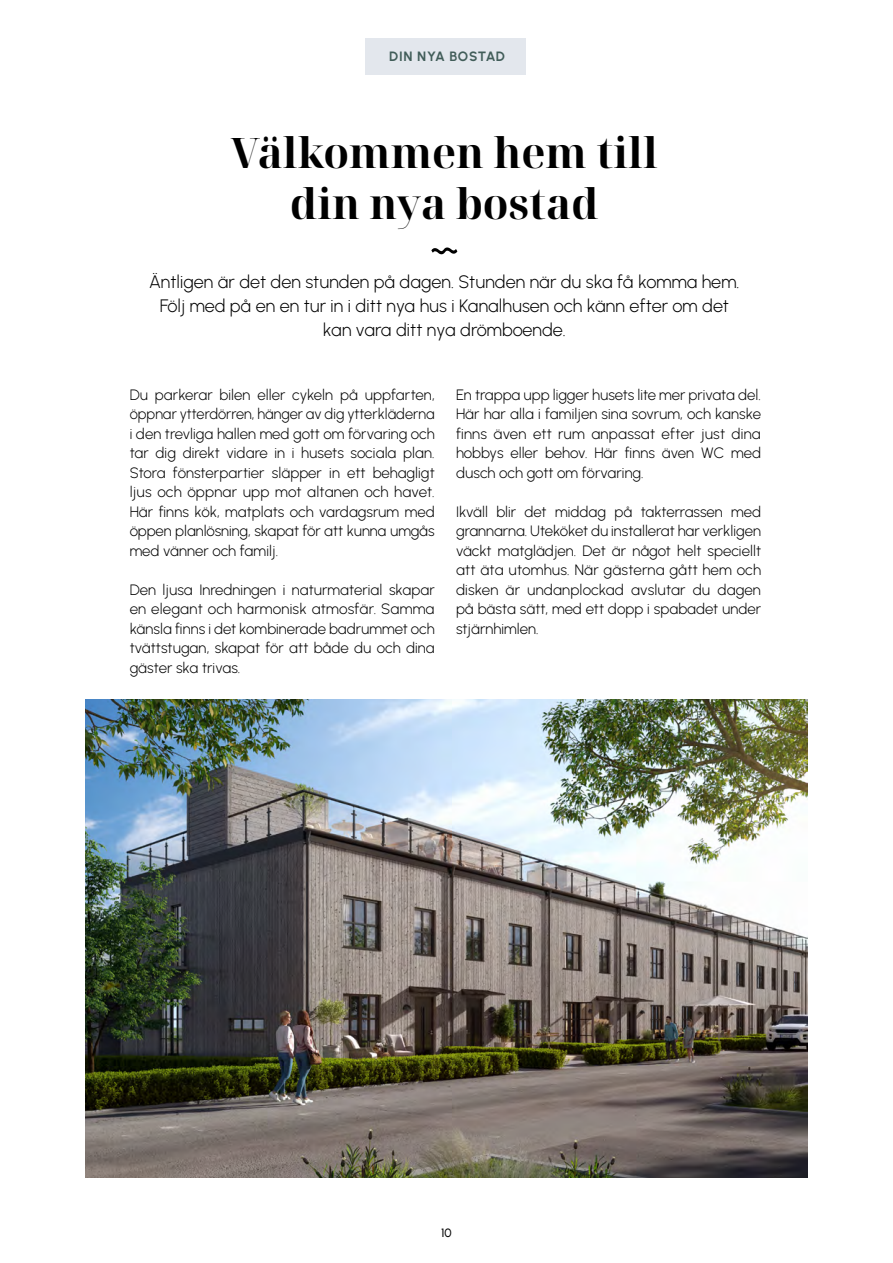
<style>
.page{position:relative;width:893px;height:1263px;background:#fff}
.page>*{position:absolute;margin:0;border:0;box-sizing:border-box;transform-origin:0 0}
.t1{font:700 42px/50.4px "Noto Serif Display";color:#000;text-align:center}
.t2{font:300 18px/24px "Urbanist";color:#000;text-align:center}
.t3{font:300 15px/19.5px "Urbanist";letter-spacing:-.005em;color:#000;text-align:justify}
.t4{font:700 13.5px "Urbanist";letter-spacing:.035em;color:#415d59}
.t5{font:500 12px "Urbanist";color:#000}
</style>
<div class="page">
<div style="left:366px;top:38px;width:160px;height:36px;background:#e3e7ed"></div>
<svg style="left:431px;top:247px;width:26px;height:7px"></svg>
<img style="left:85px;top:699px;width:723px;height:479px">
<p class="t4" style="left:389px;top:48px;width:117px">DIN NYA BOSTAD</p>
<h1 class="t1" style="left:231px;top:129px;width:428px">Välkommen hem till din nya bostad</h1>
<p class="t2" style="left:149px;top:270px;width:592px">Äntligen är det den stunden på dagen. Stunden när du ska få komma hem.<br>Följ med på en en tur in i ditt nya hus i Kanalhusen och känn efter om det kan vara ditt nya drömboende.</p>
<p class="t3" style="left:130px;top:385px;width:307px">Du parkerar bilen eller cykeln på uppfarten, öppnar ytterdörren, hänger av dig ytterkläderna i den trevliga hallen med gott om förvaring och tar dig direkt vidare in i husets sociala plan.<br>Stora fönsterpartier släpper in ett behagligt ljus och öppnar upp mot altanen och havet.<br>Här finns kök, matplats och vardagsrum med öppen planlösning, skapat för att kunna umgås med vänner och familj.</p>
<p class="t3" style="left:130px;top:580px;width:307px">Den ljusa Inredningen i naturmaterial skapar en elegant och harmonisk atmosfär. Samma känsla finns i det kombinerade badrummet och tvättstugan, skapat för att både du och dina gäster ska trivas.</p>
<p class="t3" style="left:456px;top:385px;width:307px">En trappa upp ligger husets lite mer privata del.<br>Här har alla i familjen sina sovrum, och kanske finns även ett rum anpassat efter just dina hobbys eller behov. Här finns även WC med dusch och gott om förvaring.</p>
<p class="t3" style="left:456px;top:502px;width:307px">Ikväll blir det middag på takterrassen med grannarna. Uteköket du installerat har verkligen väckt matglädjen. Det är något helt speciellt att äta utomhus. När gästerna gått hem och disken är undanplockad avslutar du dagen på bästa sätt, med ett dopp i spabadet under stjärnhimlen.</p>
<p class="t5" style="left:441px;top:1225px;width:12px">10</p>
</div>
